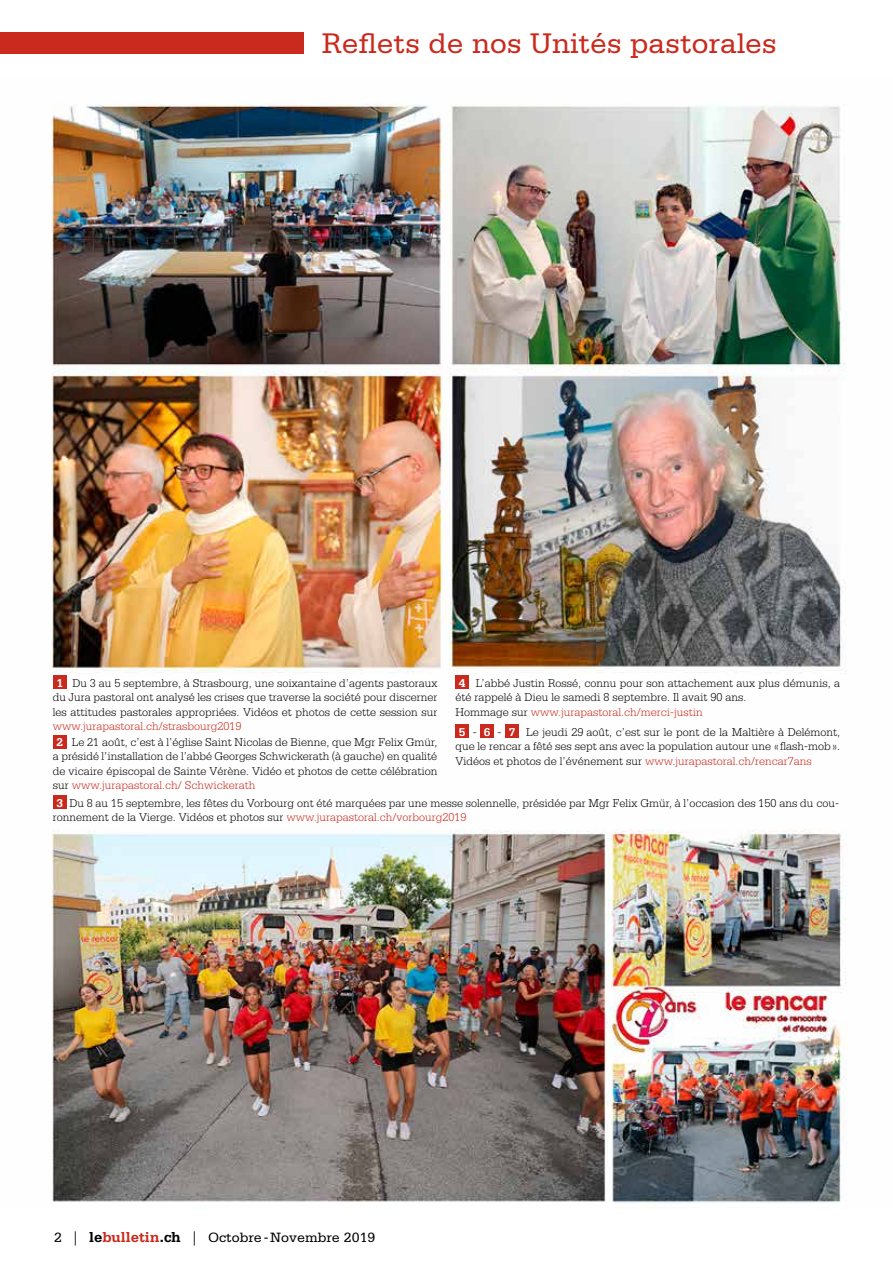
<style>
.page{position:relative;width:893px;height:1263px;background:#fff}
.page>*{position:absolute;margin:0;border:0;box-sizing:border-box;transform-origin:0 0}
.t1{font:30px "Serifa";color:#ca291d}
.t2{font:14.25px "Serifa";color:#000}
.t3{font:300 12px/14.4px "Serifa";color:#000;text-align:justify}
.s1{font-weight:700;color:#fff}
.s2{color:#ca291d}
.s3{font-family:"Adobe Garamond Pro"}
.s4{font-weight:700;font-size:15px}
.s5{font-weight:700;font-size:15px;color:#ca291d}
</style>
<div class="page">
<div style="left:0;top:33px;width:304px;height:21px;background:#ca291d"></div>
<img style="left:51px;top:104px;width:796px;height:1099px">
<div style="left:53px;top:675px;width:14px;height:14px;background:#ca291d"></div>
<div style="left:53px;top:735px;width:14px;height:13px;background:#ca291d"></div>
<div style="left:455px;top:675px;width:14px;height:14px;background:#ca291d"></div>
<div style="left:455px;top:724px;width:14px;height:14px;background:#ca291d"></div>
<div style="left:480px;top:724px;width:14px;height:14px;background:#ca291d"></div>
<div style="left:505px;top:724px;width:14px;height:14px;background:#ca291d"></div>
<div style="left:53px;top:795px;width:14px;height:14px;background:#ca291d"></div>
<h1 class="t1" style="left:322px;top:27px;width:457px">Reflets de nos Unités pastorales</h1>
<p class="t3" style="left:53px;top:676px;width:386px"><span class="s1">1</span> Du 3 au 5 septembre, à Strasbourg, une soixantaine d’agents pastoraux du Jura pastoral ont analysé les crises que traverse la société pour discerner les attitudes pastorales appropriées. Vidéos et photos de cette session sur</p>
<p class="t3" style="left:53px;top:718px;width:386px;line-height:16px"><span class="s2">www.jurapastoral.ch/strasbourg2019<br></span><span class="s1">2</span> Le 21 août, c’est à l’église Saint Nicolas de Bienne, que Mgr Felix Gmür,</p>
<p class="t3" style="left:53px;top:749px;width:386px">a présidé l’installation de l’abbé Georges Schwickerath (à gauche) en qualité de vicaire épiscopal de Sainte Vérène. Vidéo et photos de cette célébration sur <span class="s2">www.jurapastoral.ch/ Schwickerath</span></p>
<p class="t3" style="left:455px;top:676px;width:386px;text-align:left"><span class="s1">4</span> L’abbé Justin Rossé, connu pour son attachement aux plus démunis, a été rappelé à Dieu le samedi 8 septembre. Il avait 90 ans.<br>Hommage sur <span class="s2">www.jurapastoral.ch/merci-justin</span></p>
<p class="t3" style="left:455px;top:725px;width:386px"><span class="s1">5</span> - <span class="s1">6</span> - <span class="s1">7</span> Le jeudi 29 août, c’est sur le pont de la Maltière à Delémont, que le rencar a fêté ses sept ans avec la population autour une «flash-mob».<br>Vidéos et photos de l’événement sur <span class="s2">www.jurapastoral.ch/rencar7ans</span></p>
<p class="t3" style="left:53px;top:795px;width:787px"><span class="s1">3</span> Du 8 au 15 septembre, les fêtes du Vorbourg ont été marquées par une messe solennelle, présidée par Mgr Felix Gmür, à l’occasion des 150 ans du cou&shy;ronnement de la Vierge. Vidéos et photos sur <span class="s2">www.jurapastoral.ch/vorbourg2019</span></p>
<p class="t2" style="left:54px;top:1230px;width:323px">2 <span class="s3">|</span> <span class="s4">le</span><span class="s5">bulletin</span><span class="s4">.ch</span> <span class="s3">|</span> Octobre-Novembre 2019</p>
</div>
